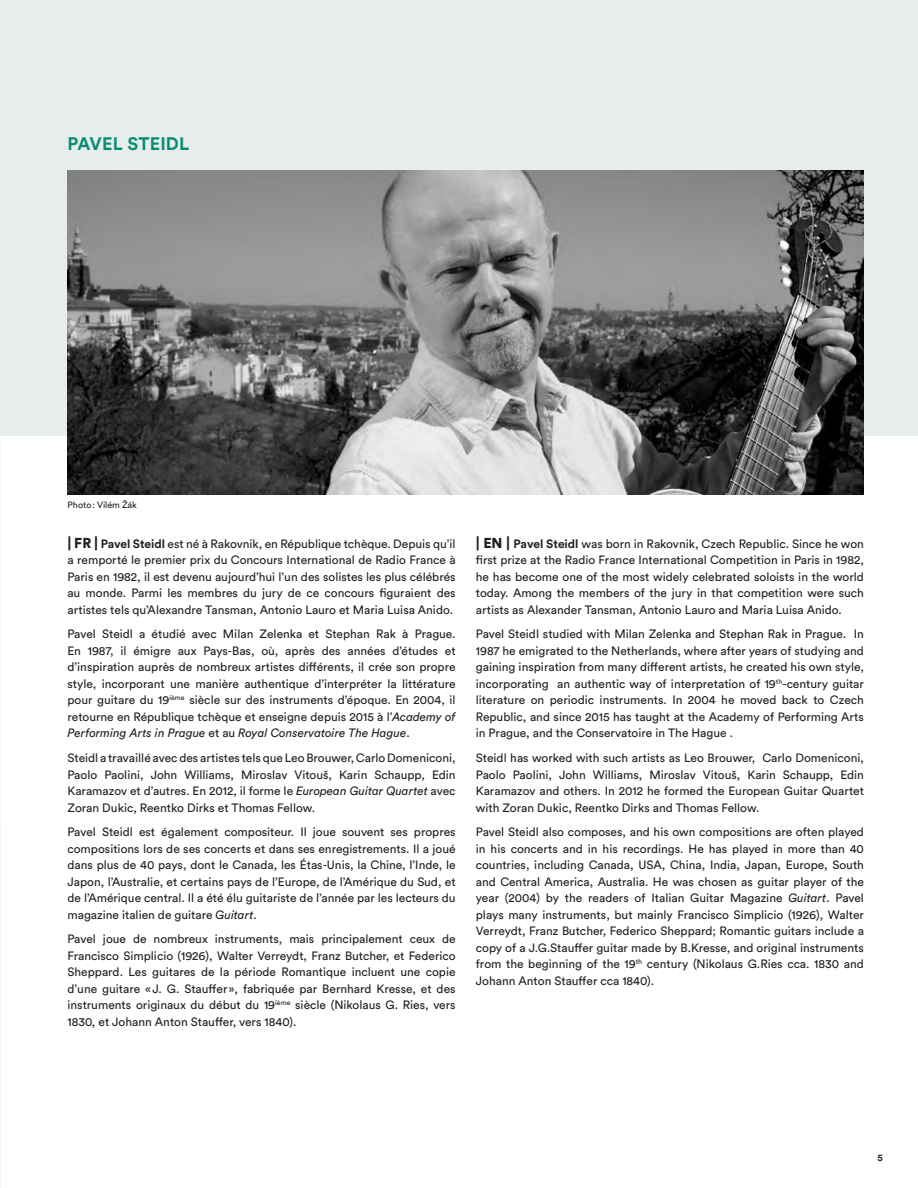
<style>
.page{position:relative;width:918px;height:1188px;background:#fff}
.page>*{position:absolute;margin:0;border:0;box-sizing:border-box;transform-origin:0 0}
.t1{font:700 18px "Circular Std";letter-spacing:.005em;color:#078d76}
.t2{font:12px/16.5px "Circular Std";color:#231f20;text-align:justify}
.t3{font:700 9.75px "Circular Std";color:#231f20}
.t4{font:9px "Circular Std";letter-spacing:-.01em;color:#231f20}
.s1{font-weight:900;font-size:14.25px}
.s2{font-weight:700}
.s3{font-style:italic}
</style>
<div class="page">
<div style="left:0;top:0;width:918px;height:436px;background:#e7edea"></div>
<img style="left:68px;top:171px;width:796px;height:324px">
<h1 class="t1" style="left:68px;top:132px;width:123px">PAVEL STEIDL</h1>
<p class="t4" style="left:68px;top:499px;width:71px">Photo: Vilém Žák</p>
<p class="t2" style="left:68px;top:535px;width:390px"><span class="s1">| FR |</span> <span class="s2">Pavel Steidl</span> est né à Rakovnik, en République tchèque. Depuis qu’il a remporté le premier prix du Concours International de Radio France à Paris en 1982, il est devenu aujourd’hui l’un des solistes les plus célébrés au monde. Parmi les membres du jury de ce concours figuraient des artistes tels qu’Alexandre Tansman, Antonio Lauro et Maria Luisa Anido.</p>
<p class="t2" style="left:68px;top:626px;width:390px">Pavel Steidl a étudié avec Milan Zelenka et Stephan Rak à Prague.<br>En 1987, il émigre aux Pays-Bas, où, après des années d’études et d’inspiration auprès de nombreux artistes différents, il crée son propre style, incorporant une manière authentique d’interpréter la littérature pour guitare du 19<sup>ième</sup> siècle sur des instruments d’époque. En 2004, il retourne en République tchèque et enseigne depuis 2015 à l’<span class="s3">Academy of Performing Arts in Prague</span> et au <span class="s3">Royal Conservatoire The Hague</span>.</p>
<p class="t2" style="left:68px;top:749px;width:390px">Steidl a travaillé avec des artistes tels que Leo Brouwer, Carlo Domeniconi, Paolo Paolini, John Williams, Miroslav Vitouš, Karin Schaupp, Edin Karamazov et d’autres. En 2012, il forme le <span class="s3">European Guitar Quartet</span> avec Zoran Dukic, Reentko Dirks et Thomas Fellow.</p>
<p class="t2" style="left:68px;top:824px;width:390px">Pavel Steidl est également compositeur. Il joue souvent ses propres compositions lors de ses concerts et dans ses enregistrements. Il a joué dans plus de 40 pays, dont le Canada, les Étas-Unis, la Chine, l’Inde, le Japon, l’Australie, et certains pays de l’Europe, de l’Amérique du Sud, et de l’Amérique central. Il a été élu guitariste de l’année par les lecteurs du magazine italien de guitare <span class="s3">Guitart</span>.</p>
<p class="t2" style="left:67px;top:931px;width:390px">Pavel joue de nombreux instruments, mais principalement ceux de Francisco Simplicio (1926), Walter Verreydt, Franz Butcher, et Federico Sheppard. Les guitares de la période Romantique incluent une copie d’une guitare «J. G. Stauffer », fabriquée par Bernhard Kresse, et des instruments originaux du début du 19<sup>ième</sup> siècle (Nikolaus G. Ries, vers 1830, et Johann Anton Stauffer, vers 1840).</p>
<p class="t2" style="left:476px;top:535px;width:390px"><span class="s1">| EN |</span> <span class="s2">Pavel Steidl</span> was born in Rakovnik, Czech Republic. Since he won first prize at the Radio France International Competition in Paris in 1982, he has become one of the most widely celebrated soloists in the world today. Among the members of the jury in that competition were such artists as Alexander Tansman, Antonio Lauro and Maria Luisa Anido.</p>
<p class="t2" style="left:476px;top:626px;width:390px">Pavel Steidl studied with Milan Zelenka and Stephan Rak in Prague. In 1987 he emigrated to the Netherlands, where after years of studying and gaining inspiration from many different artists, he created his own style, incorporating an authentic way of interpretation of 19<sup>th</sup>-century guitar literature on periodic instruments. In 2004 he moved back to Czech Republic, and since 2015 has taught at the Academy of Performing Arts in Prague, and the Conservatoire in The Hague .</p>
<p class="t2" style="left:476px;top:749px;width:390px">Steidl has worked with such artists as Leo Brouwer, Carlo Domeniconi, Paolo Paolini, John Williams, Miroslav Vitouš, Karin Schaupp, Edin Karamazov and others. In 2012 he formed the European Guitar Quartet with Zoran Dukic, Reentko Dirks and Thomas Fellow.</p>
<p class="t2" style="left:476px;top:824px;width:390px">Pavel Steidl also composes, and his own compositions are often played in his concerts and in his recordings. He has played in more than 40 countries, including Canada, USA, China, India, Japan, Europe, South and Central America, Australia. He was chosen as guitar player of the year (2004) by the readers of Italian Guitar Magazine <span class="s3">Guitart</span>. Pavel plays many instruments, but mainly Francisco Simplicio (1926), Walter Verreydt, Franz Butcher, Federico Sheppard; Romantic guitars include a copy of a J.G.Stauffer guitar made by B.Kresse, and original instruments from the beginning of the 19<sup>th</sup> century (Nikolaus G.Ries cca. 1830 and Johann Anton Stauffer cca 1840).</p>
<p class="t3" style="left:878px;top:1151px;width:7px">5</p>
</div>
